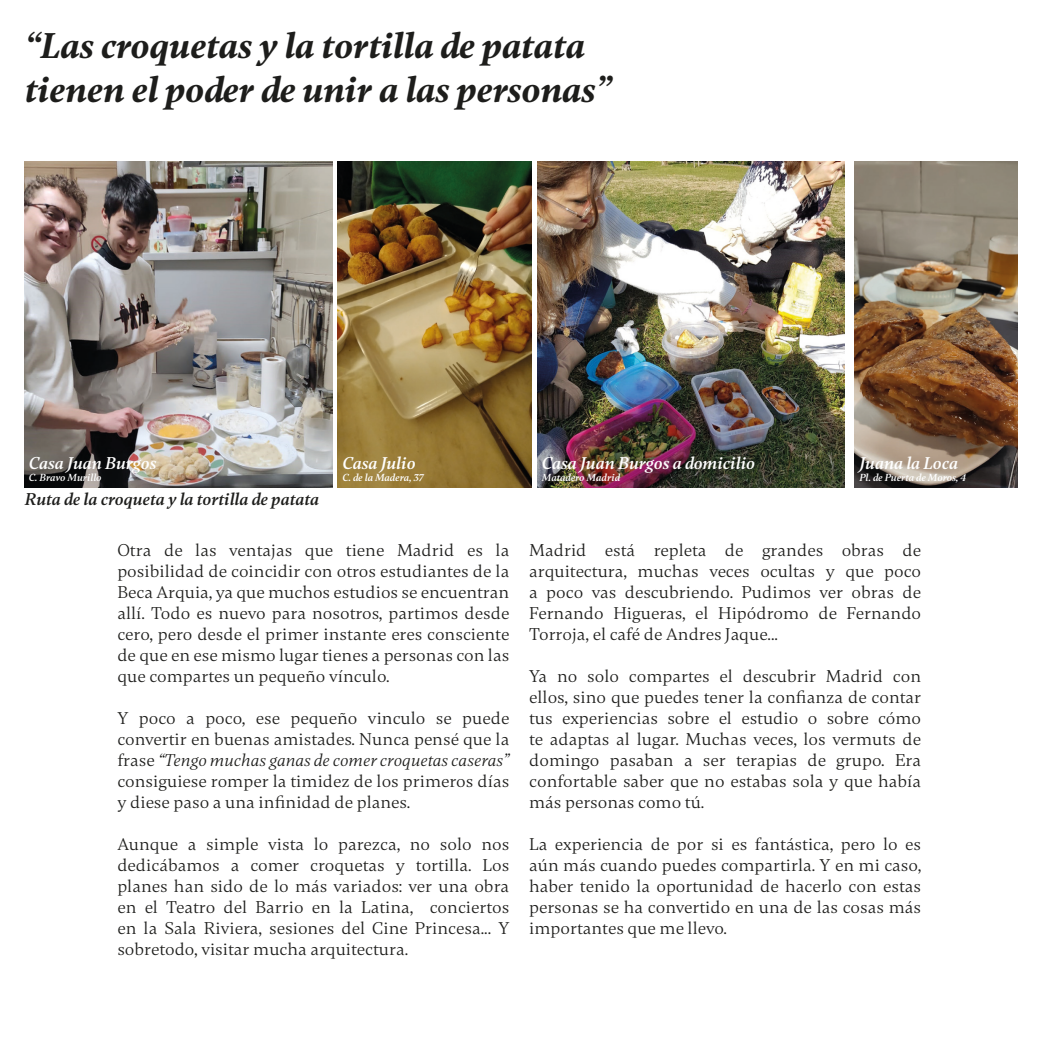
<style>
.page{position:relative;width:1042px;height:1042px;background:#fff}
.page>*{position:absolute;margin:0;border:0;box-sizing:border-box;transform-origin:0 0}
.t1{font:italic 700 36.75px/44.1px "Gambetta";color:#1d1d1b}
.t2{font:17.5px/21px "Gambetta";color:#1d1d1b;text-align:justify}
.t3{font:italic 600 17.5px "Gambetta";color:#fff}
.t4{font:italic 600 17.5px "Gambetta";color:#1d1d1b}
.t5{font:italic 600 10.5px "Gambetta";color:#fff}
.s1{font-style:italic}
</style>
<div class="page">
<img style="left:337px;top:162px;width:195px;height:325px">
<img style="left:25px;top:162px;width:307px;height:325px">
<img style="left:537px;top:162px;width:307px;height:325px">
<img style="left:854px;top:162px;width:163px;height:325px">
<p class="t1" style="left:25px;top:25px;width:588px">“Las croquetas y la tortilla de patata tienen el poder de unir a las personas”</p>
<p class="t3" style="left:29px;top:453px;width:129px">Casa Juan Burgos</p>
<p class="t5" style="left:29px;top:472px;width:74px">C. Bravo Murillo</p>
<p class="t4" style="left:25px;top:489px;width:296px">Ruta de la croqueta y la tortilla de patata</p>
<p class="t3" style="left:342px;top:453px;width:75px">Casa Julio</p>
<p class="t5" style="left:342px;top:472px;width:83px">C. de la Madera, 37</p>
<p class="t3" style="left:542px;top:453px;width:215px">Casa Juan Burgos a domicilio</p>
<p class="t5" style="left:542px;top:472px;width:80px">Matadero Madrid</p>
<p class="t3" style="left:859px;top:453px;width:100px">Juana la Loca</p>
<p class="t5" style="left:859px;top:472px;width:108px">Pl. de Puerta de Moros, 4</p>
<p class="t2" style="left:117px;top:540px;width:393px">Otra de las ventajas que tiene Madrid es la posibilidad de coincidir con otros estudiantes de la Beca Arquia, ya que muchos estudios se encuentran allí. Todo es nuevo para nosotros, partimos desde cero, pero desde el primer instante eres consciente de que en ese mismo lugar tienes a personas con las que compartes un pequeño vínculo.</p>
<p class="t2" style="left:117px;top:708px;width:393px">Y poco a poco, ese pequeño vinculo se puede convertir en buenas amistades. Nunca pensé que la frase <span class="s1">“Tengo muchas ganas de comer croquetas caseras” </span>consiguiese romper la timidez de los primeros días y diese paso a una infinidad de planes.</p>
<p class="t2" style="left:117px;top:834px;width:393px">Aunque a simple vista lo parezca, no solo nos dedicábamos a comer croquetas y tortilla. Los planes han sido de lo más variados: ver una obra en el Teatro del Barrio en la Latina, conciertos en la Sala Riviera, sesiones del Cine Princesa... Y sobretodo, visitar mucha arquitectura.</p>
<p class="t2" style="left:529px;top:540px;width:393px">Madrid está repleta de grandes obras de arquitectura, muchas veces ocultas y que poco a poco vas descubriendo. Pudimos ver obras de Fernando Higueras, el Hipódromo de Fernando Torroja, el café de Andres Jaque...</p>
<p class="t2" style="left:529px;top:666px;width:393px">Ya no solo compartes el descubrir Madrid con ellos, sino que puedes tener la confianza de contar tus experiencias sobre el estudio o sobre cómo te adaptas al lugar. Muchas veces, los vermuts de domingo pasaban a ser terapias de grupo. Era confortable saber que no estabas sola y que había más personas como tú.</p>
<p class="t2" style="left:529px;top:834px;width:393px">La experiencia de por si es fantástica, pero lo es aún más cuando puedes compartirla. Y en mi caso, haber tenido la oportunidad de hacerlo con estas personas se ha convertido en una de las cosas más importantes que me llevo.</p>
</div>
